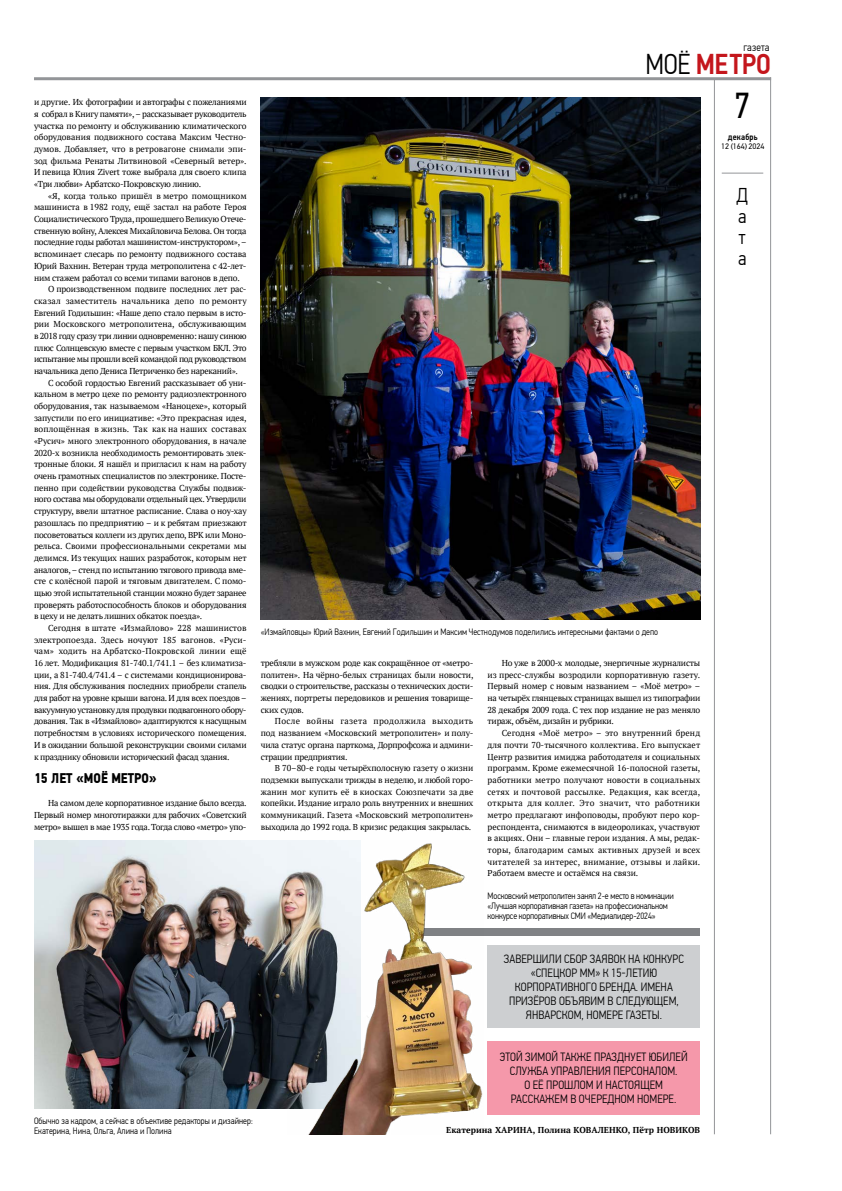
<style>
.page{position:relative;width:842px;height:1191px;background:#fff}
.page>*{position:absolute;margin:0;border:0;box-sizing:border-box;transform-origin:0 0}
.t1{font:36px "PF Din Text Cond Pro";color:#000}
.t2{font:500 28.7px "PF Din Text Cond Pro";letter-spacing:-.01em;color:#c4161c}
.t3{font:300 20px/21px "PF Din Text Cond Pro";color:#000}
.t4{font:700 14px "PF Din Text Cond Pro";color:#000}
.t5{font:300 12px/14px "PF Din Text Cond Pro";letter-spacing:.005em;color:#000;text-align:center}
.t6{font:300 11px "PF Din Text Cond Pro";letter-spacing:.02em;color:#000}
.t7{font:300 9.2px/10px "PF Din Text Cond Pro";letter-spacing:.005em;color:#000}
.t8{font:500 9px "PF Din Text Cond Pro";letter-spacing:.02em;color:#000}
.t9{font:8.6px/11.7px "PT Serif";letter-spacing:-.025em;color:#000;text-align:justify}
.t10{font:8.6px "PT Serif";letter-spacing:.01em;color:#000}
.t11{font:8.6px "PT Serif";letter-spacing:-.005em;color:#000}
.t12{font:8.6px "PT Serif";color:#000}
.t13{font:8.6px "PT Serif";letter-spacing:-.045em;color:#000}
.t14{font:700 8.6px "PT Serif";letter-spacing:.005em;color:#000}
.t15{font:8.6px "PT Serif";letter-spacing:.015em;color:#000}
.t16{font:8.6px "PT Serif";letter-spacing:.005em;color:#000}
.t17{font:8px "PF Din Text Pro";letter-spacing:-.01em;color:#000}
.s1{font-weight:300;color:#000}
</style>
<div class="page">
<hr style="left:34px;top:77px;width:737px;height:3px;background:#939598">
<hr style="left:714px;top:79px;width:1px;height:1055px;background:#939598">
<hr style="left:770px;top:77px;width:1px;height:1057px;background:#939598">
<hr style="left:722px;top:173px;width:41px;height:1px;background:#939598">
<div style="left:488px;top:945px;width:212px;height:83px;background:#cdcfd1"></div>
<div style="left:421px;top:928px;width:279px;height:7px;background:#808285"></div>
<img style="left:261px;top:98px;width:439px;height:521px">
<img style="left:34px;top:840px;width:254px;height:268px">
<img style="left:288px;top:840px;width:195px;height:294px">
<div style="left:488px;top:1040px;width:212px;height:74px;background:#f598aa"></div>
<p class="t9" style="left:34px;top:96px;width:214px">и другие. Их фотографии и автографы с пожеланиями я собрал в Книгу памяти», – рассказывает руководитель участка по ремонту и обслуживанию климатического оборудования подвижного состава Максим Честно&shy;думов. Добавляет, что в ретровагоне снимали эпи&shy;зод фильма Ренаты Литвиновой «Северный ветер».<br>И певица Юлия Zivert тоже выбрала для своего клипа «Три любви» Арбатско-Покровскую линию.</p>
<p class="t16" style="left:48px;top:190px;width:200px">«Я, когда только пришёл в метро помощником</p>
<p class="t11" style="left:34px;top:202px;width:214px">машиниста в 1982 году, ещё застал на работе Героя</p>
<p class="t9" style="left:34px;top:213px;width:214px">Социалистического Труда, прошедшего Великую Отече-</p>
<p class="t9" style="left:34px;top:225px;width:214px">ственную войну, Алексея Михайловича Белова. Он тогда</p>
<p class="t9" style="left:34px;top:236px;width:214px">последние годы работал машинистом-инструктором», –</p>
<p class="t9" style="left:34px;top:248px;width:214px">вспоминает слесарь по ремонту подвижного состава</p>
<p class="t9" style="left:34px;top:260px;width:214px">Юрий Вахнин. Ветеран труда метрополитена с 42-лет-</p>
<p class="t9" style="left:34px;top:271px;width:207px">ним стажем работал со всеми типами вагонов в депо.</p>
<p class="t9" style="left:48px;top:283px;width:200px">О производственном подвиге последних лет рас-</p>
<p class="t15" style="left:34px;top:295px;width:214px">сказал заместитель начальника депо по ремонту</p>
<p class="t9" style="left:34px;top:306px;width:214px">Евгений Годильшин: «Наше депо стало первым в исто-</p>
<p class="t12" style="left:34px;top:318px;width:214px">рии Московского метрополитена, обслуживающим</p>
<p class="t9" style="left:34px;top:330px;width:214px">в 2018 году сразу три линии одновременно: нашу синюю</p>
<p class="t9" style="left:34px;top:341px;width:214px">плюс Солнцевскую вместе с первым участком БКЛ. Это</p>
<p class="t13" style="left:34px;top:354px;width:214px">испытание мы прошли всей командой под руководством</p>
<p class="t9" style="left:34px;top:365px;width:205px">начальника депо Дениса Петриченко без нареканий».</p>
<p class="t9" style="left:48px;top:377px;width:200px">С особой гордостью Евгений рассказывает об уни-</p>
<p class="t9" style="left:34px;top:388px;width:214px">кальном в метро цехе по ремонту радиоэлектронного</p>
<p class="t9" style="left:34px;top:400px;width:214px">оборудования, так называемом «Наноцехе», который</p>
<p class="t9" style="left:34px;top:412px;width:214px">запустили по его инициативе: «Это прекрасная идея,</p>
<p class="t10" style="left:34px;top:424px;width:214px">воплощённая в жизнь. Так как на наших составах</p>
<p class="t9" style="left:34px;top:435px;width:214px">«Русич» много электронного оборудования, в начале</p>
<p class="t9" style="left:34px;top:447px;width:214px">2020-х возникла необходимость ремонтировать элек-</p>
<p class="t9" style="left:34px;top:458px;width:214px">тронные блоки. Я нашёл и пригласил к нам на работу</p>
<p class="t9" style="left:34px;top:470px;width:214px">очень грамотных специалистов по электронике. Посте-</p>
<p class="t9" style="left:34px;top:482px;width:214px">пенно при содействии руководства Службы подвиж-</p>
<p class="t9" style="left:34px;top:493px;width:214px">ного состава мы оборудовали отдельный цех. Утвердили</p>
<p class="t9" style="left:34px;top:505px;width:214px">структуру, ввели штатное расписание. Слава о ноу-хау</p>
<p class="t9" style="left:34px;top:517px;width:214px">разошлась по предприятию – и к ребятам приезжают</p>
<p class="t9" style="left:34px;top:528px;width:214px">посоветоваться коллеги из других депо, ВРК или Моно-</p>
<p class="t11" style="left:34px;top:540px;width:214px">рельса. Своими профессиональными секретами мы</p>
<p class="t9" style="left:34px;top:552px;width:214px">делимся. Из текущих наших разработок, которым нет</p>
<p class="t9" style="left:34px;top:563px;width:214px">аналогов, – стенд по испытанию тягового привода вме-</p>
<p class="t9" style="left:34px;top:575px;width:214px">сте с колёсной парой и тяговым двигателем. С помо-</p>
<p class="t9" style="left:34px;top:587px;width:214px">щью этой испытательной станции можно будет заранее</p>
<p class="t9" style="left:34px;top:598px;width:214px">проверять работоспособность блоков и оборудования</p>
<p class="t9" style="left:34px;top:610px;width:170px">в цеху и не делать лишних обкаток поезда».</p>
<p class="t12" style="left:48px;top:622px;width:200px">Сегодня в штате «Измайлово» 228 машинистов</p>
<p class="t10" style="left:34px;top:634px;width:214px">электропоезда. Здесь ночуют 185 вагонов. «Руси-</p>
<p class="t10" style="left:34px;top:645px;width:214px">чам» ходить на Арбатско-Покровской линии ещё</p>
<p class="t9" style="left:34px;top:657px;width:214px">16 лет. Модификация 81-740.1/741.1 – без климатиза-</p>
<p class="t9" style="left:34px;top:668px;width:214px">ции, а 81-740.4/741.4 – с системами кондиционирова-</p>
<p class="t9" style="left:34px;top:680px;width:214px">ния. Для обслуживания последних приобрели стапель</p>
<p class="t9" style="left:34px;top:692px;width:214px">для работ на уровне крыши вагона. И для всех поездов –</p>
<p class="t9" style="left:34px;top:704px;width:214px">вакуумную установку для продувки подвагонного обору-</p>
<p class="t9" style="left:34px;top:715px;width:214px">дования. Так в «Измайлово» адаптируются к насущным</p>
<p class="t9" style="left:34px;top:727px;width:214px">потребностям в условиях исторического помещения.</p>
<p class="t9" style="left:34px;top:739px;width:214px">И в ожидании большой реконструкции своими силами</p>
<p class="t9" style="left:34px;top:750px;width:197px">к празднику обновили исторический фасад здания.</p>
<h3 class="t4" style="left:34px;top:770px;width:124px">15 ЛЕТ «МОЁ МЕТРО»</h3>
<p class="t9" style="left:34px;top:797px;width:214px;text-indent:14px">На самом деле корпоративное издание было всегда.<br>Первый номер многотиражки для рабочих «Советский метро» вышел в мае 1935 года. Тогда слово «метро» упо-</p>
<p class="t6" style="left:743px;top:41px;width:28px">газета</p>
<h2 class="t2" style="left:645px;top:47px;width:127px"><span class="s1">МОЁ</span> МЕТРО</h2>
<h1 class="t1" style="left:735px;top:85px;width:17px">7</h1>
<p class="t8" style="left:728px;top:131px;width:31px">декабрь</p>
<p class="t17" style="left:721px;top:142px;width:45px">12 (164) 2024</p>
<h3 class="t3" style="left:736px;top:185px;width:13px">Д а т а</h3>
<p class="t7" style="left:261px;top:627px;width:399px">«Измайловцы» Юрий Вахнин, Евгений Годильшин и Максим Честнодумов поделились интересными фактами о депо</p>
<p class="t9" style="left:261px;top:657px;width:214px">требляли в мужском роде как сокращённое от «метро&shy;политен». На чёрно-белых страницах были новости, сводки о строительстве, рассказы о технических дости&shy;жениях, портреты передовиков и решения товарище&shy;ских судов.</p>
<p class="t9" style="left:261px;top:715px;width:214px;text-indent:14px">После войны газета продолжила выходить под названием «Московский метрополитен» и полу&shy;чила статус органа парткома, Дорпрофсожа и админи&shy;страции предприятия.</p>
<p class="t9" style="left:261px;top:762px;width:214px;text-indent:14px">В 70–80-е годы четырёхполосную газету о жизни подземки выпускали трижды в неделю, и любой горо&shy;жанин мог купить её в киосках Союзпечати за две копейки. Издание играло роль внутренних и внешних коммуникаций. Газета «Московский метрополитен» выходила до 1992 года. В кризис редакция закрылась.</p>
<p class="t9" style="left:488px;top:657px;width:214px;text-indent:14px">Но уже в 2000-х молодые, энергичные журналисты из пресс-службы возродили корпоративную газету.<br>Первый номер с новым названием – «Моё метро» – на четырёх глянцевых страницах вышел из типографии 28 декабря 2009 года. С тех пор издание не раз меняло тираж, объём, дизайн и рубрики.</p>
<p class="t9" style="left:488px;top:727px;width:214px;text-indent:14px">Сегодня «Моё метро» – это внутренний бренд для почти 70-тысячного коллектива. Его выпускает Центр развития имиджа работодателя и социальных программ. Кроме ежемесячной 16-полосной газеты, работники метро получают новости в социальных сетях и почтовой рассылке. Редакция, как всегда, открыта для коллег. Это значит, что работники метро предлагают инфоповоды, пробуют перо кор&shy;респондента, снимаются в видеороликах, участвуют в акциях. Они – главные герои издания. А мы, редак&shy;торы, благодарим самых активных друзей и всех читателей за интерес, внимание, отзывы и лайки.<br>Работаем вместе и остаёмся на связи.</p>
<p class="t7" style="left:488px;top:890px;width:188px">Московский метрополитен занял 2-е место в номинации «Лучшая корпоративная газета» на профессиональном конкурсе корпоративных СМИ «Медиалидер-2024»</p>
<h3 class="t5" style="left:504px;top:952px;width:182px">ЗАВЕРШИЛИ СБОР ЗАЯВОК НА КОНКУРС «СПЕЦКОР ММ» К 15-ЛЕТИЮ<br>КОРПОРАТИВНОГО БРЕНДА. ИМЕНА<br>ПРИЗЁРОВ ОБЪЯВИМ В СЛЕДУЮЩЕМ,<br>ЯНВАРСКОМ, НОМЕРЕ ГАЗЕТЫ.</h3>
<p class="t7" style="left:34px;top:1115px;width:220px">Обычно за кадром, а сейчас в объективе редакторы и дизайнер:<br>Екатерина, Нина, Ольга, Алина и Полина</p>
<h3 class="t5" style="left:500px;top:1050px;width:189px">ЭТОЙ ЗИМОЙ ТАКЖЕ ПРАЗДНУЕТ ЮБИЛЕЙ<br>СЛУЖБА УПРАВЛЕНИЯ ПЕРСОНАЛОМ.<br>О ЕЁ ПРОШЛОМ И НАСТОЯЩЕМ<br>РАССКАЖЕМ В ОЧЕРЕДНОМ НОМЕРЕ.</h3>
<p class="t14" style="left:446px;top:1124px;width:256px">Екатерина ХАРИНА, Полина КОВАЛЕНКО, Пётр НОВИКОВ</p>
</div>
